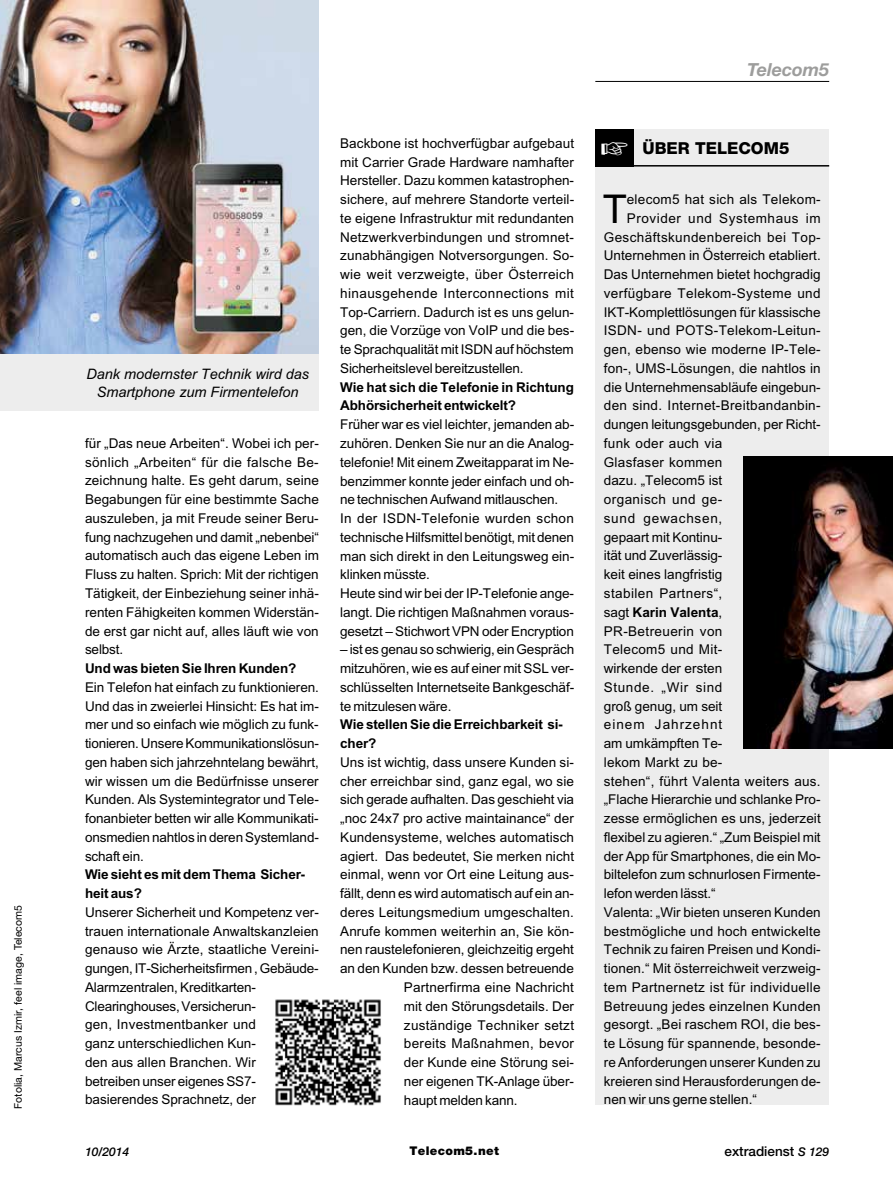
<style>
.page{position:relative;width:893px;height:1191px;background:#fff}
.page>*{position:absolute;margin:0;border:0;box-sizing:border-box;transform-origin:0 0}
.t1{font:39.75px "M Arial";color:#000}
.t2{font:italic 700 18px "Helvetica Neue LT Std";color:#9d9d9c}
.t3{font:800 16.5px "Helvetica Neue LT Std";color:#000}
.t4{font:italic 14.4px/18px "M Arial";color:#000;text-align:center}
.t5{font:13.5px/18.8px "M Arial";color:#000;text-align:justify}
.t6{font:700 13.5px/18.8px "M Arial";letter-spacing:-.01em;color:#000}
.t7{font:13.5px "M Arial";letter-spacing:.02em;color:#000}
.t8{font:13.5px "M Arial";letter-spacing:.025em;color:#000}
.t9{font:13.5px "M Arial";letter-spacing:.03em;color:#000}
.t10{font:13.5px "M Arial";letter-spacing:.045em;color:#000}
.t11{font:500 13.5px "Helvetica Neue LT Std";color:#000}
.t12{font:13.5px "M Arial";letter-spacing:.035em;color:#000}
.t13{font:13.5px "M Arial";letter-spacing:.055em;color:#000}
.t14{font:13.5px "M Arial";letter-spacing:.075em;color:#000}
.t15{font:900 12px "Helvetica Neue";letter-spacing:.03em;color:#000}
.t16{font:italic 500 12px "Helvetica Neue LT Std";color:#000}
.t17{font:10.5px "Helvetica Neue LT Std";letter-spacing:.005em;color:#000}
.s1{color:#fff}
.s2{font-weight:400}
.s3{font-style:italic;font-size:12px}
</style>
<div class="page">
<hr style="left:595px;top:81px;width:234px;height:1px;background:#000">
<img style="left:275px;top:999px;width:106px;height:107px">
<div style="left:595px;top:129px;width:234px;height:975px;background:#ededed"></div>
<hr style="left:634px;top:165px;width:195px;height:1px;background:#000">
<div style="left:595px;top:129px;width:39px;height:38px;background:#000"></div>
<img style="left:744px;top:456px;width:149px;height:292px">
<img style="left:0;top:0;width:319px;height:354px">
<div style="left:0;top:354px;width:319px;height:56px;background:#ededed"></div>
<p class="t17" style="left:12px;top:1108px;width:205px;rotate:-90deg">Fotolia, Marcus Izmir, feel image, Telecom5</p>
<p class="t4" style="left:86px;top:365px;width:224px">Dank modernster Technik wird das<br>Smartphone zum Firmentelefon</p>
<p class="t5" style="left:85px;top:434px;width:235px">für „Das neue Arbeiten“. Wobei ich per&shy;sönlich „Arbeiten“ für die falsche Be&shy;zeichnung halte. Es geht darum, seine Begabungen für eine bestimmte Sache auszuleben, ja mit Freude seiner Beru&shy;fung nachzugehen und damit „nebenbei“ automatisch auch das eigene Leben im Fluss zu halten. Sprich: Mit der richtigen Tätigkeit, der Einbeziehung seiner inhä&shy;renten Fähigkeiten kommen Widerstän&shy;de erst gar nicht auf, alles läuft wie von selbst.</p>
<p class="t6" style="left:85px;top:659px;width:213px">Und was bieten Sie Ihren Kunden?</p>
<p class="t5" style="left:85px;top:677px;width:236px">Ein Telefon hat einfach zu funktionieren.<br>Und das in zweierlei Hinsicht: Es hat im&shy;mer und so einfach wie möglich zu funk&shy;tionieren. Unsere Kommunikationslösun&shy;gen haben sich jahrzehntelang bewährt, wir wissen um die Bedürfnisse unserer Kunden. Als Systemintegrator und Tele&shy;fonanbieter betten wir alle Kommunikati&shy;onsmedien nahtlos in deren Systemland&shy;schaft ein.</p>
<p class="t6" style="left:85px;top:865px;width:222px">Wie sieht es mit dem Thema Sicher&shy;heit aus?</p>
<p class="t5" style="left:85px;top:902px;width:235px;text-align:left">Unserer Sicherheit und Kompetenz ver&shy;trauen internationale Anwaltskanzleien genauso wie Ärzte, staatliche Vereini&shy;gungen, IT-Sicherheitsfirmen , Gebäude-Alarmzentralen, Kreditkarten-Clearinghouses, Versicherun-<br>gen, Investmentbanker und<br>ganz unterschiedlichen Kun-<br>den aus allen Branchen. Wir<br>betreiben unser eigenes SS7- basierendes Sprachnetz, der</p>
<p class="t5" style="left:340px;top:134px;width:236px">Backbone ist hochverfügbar aufgebaut mit Carrier Grade Hardware namhafter Hersteller. Dazu kommen katastrophen&shy;sichere, auf mehrere Standorte verteil&shy;te eigene Infrastruktur mit redundanten Netzwerkverbindungen und stromnet&shy;zunabhängigen Notversorgungen. So&shy;wie weit verzweigte, über Österreich hinausgehende Interconnections mit Top-Carriern. Dadurch ist es uns gelun&shy;gen, die Vorzüge von VoIP und die bes&shy;te Sprachqualität mit ISDN auf höchstem Sicherheitslevel bereitzustellen.</p>
<p class="t6" style="left:340px;top:377px;width:235px">Wie hat sich die Telefonie in Richtung<br>Abhörsicherheit entwickelt?</p>
<p class="t5" style="left:340px;top:415px;width:236px;text-align:left">Früher war es viel leichter, jemanden ab&shy;zuhören. Denken Sie nur an die Analog&shy;telefonie! Mit einem Zweitapparat im Ne&shy;benzimmer konnte jeder einfach und oh&shy;ne technischen Aufwand mitlauschen.<br>In der ISDN-Telefonie wurden schon technische Hilfsmittel benötigt, mit denen man sich direkt in den Leitungsweg ein&shy;klinken müsste.<br>Heute sind wir bei der IP-Telefonie ange&shy;langt. Die richtigen Maßnahmen voraus&shy;gesetzt – Stichwort VPN oder Encryption</p>
<p class="t5" style="left:340px;top:640px;width:236px">– ist es genau so schwierig, ein Gespräch mitzuhören, wie es auf einer mit SSL ver&shy;schlüsselten Internetseite Bankgeschäf&shy;te mitzulesen wäre.</p>
<p class="t6" style="left:340px;top:715px;width:224px">Wie stellen Sie die Erreichbarkeit si&shy;cher?</p>
<p class="t5" style="left:340px;top:752px;width:235px">Uns ist wichtig, dass unsere Kunden si-</p>
<p class="t5" style="left:340px;top:771px;width:235px">cher erreichbar sind, ganz egal, wo sie</p>
<p class="t5" style="left:340px;top:790px;width:235px">sich gerade aufhalten. Das geschieht via</p>
<p class="t5" style="left:340px;top:809px;width:235px">„noc 24x7 pro active maintainance“ der</p>
<p class="t5" style="left:340px;top:827px;width:235px">Kundensysteme, welches automatisch</p>
<p class="t5" style="left:340px;top:846px;width:235px">agiert. Das bedeutet, Sie merken nicht</p>
<p class="t5" style="left:340px;top:865px;width:235px">einmal, wenn vor Ort eine Leitung aus-</p>
<p class="t5" style="left:340px;top:884px;width:235px">fällt, denn es wird automatisch auf ein an-</p>
<p class="t5" style="left:340px;top:902px;width:235px">deres Leitungsmedium umgeschalten.</p>
<p class="t5" style="left:340px;top:921px;width:235px">Anrufe kommen weiterhin an, Sie kön-</p>
<p class="t5" style="left:340px;top:940px;width:235px">nen raustelefonieren, gleichzeitig ergeht</p>
<p class="t5" style="left:340px;top:959px;width:235px">an den Kunden bzw. dessen betreuende</p>
<p class="t5" style="left:404px;top:977px;width:172px">Partnerfirma eine Nachricht</p>
<p class="t5" style="left:404px;top:996px;width:172px">mit den Störungsdetails. Der</p>
<p class="t8" style="left:404px;top:1017px;width:172px">zuständige Techniker setzt</p>
<p class="t7" style="left:404px;top:1035px;width:172px">bereits Maßnahmen, bevor</p>
<p class="t5" style="left:404px;top:1052px;width:172px">der Kunde eine Störung sei-</p>
<p class="t5" style="left:404px;top:1071px;width:172px">ner eigenen TK-Anlage über-</p>
<p class="t5" style="left:404px;top:1090px;width:115px">haupt melden kann.</p>
<h2 class="t2" style="left:747px;top:59px;width:84px">Telecom5</h2>
<p class="t3" style="left:601px;top:138px;width:190px"><span class="s1">☞</span> ÜBER TELECOM5</p>
<h1 class="t1" style="left:603px;top:186px;width:26px">T</h1>
<p class="t7" style="left:627px;top:192px;width:195px">elecom5 hat sich als Telekom-</p>
<p class="t10" style="left:627px;top:210px;width:195px">Provider und Systemhaus im</p>
<p class="t9" style="left:604px;top:229px;width:218px">Geschäftskundenbereich bei Top-</p>
<p class="t5" style="left:604px;top:246px;width:218px">Unternehmen in Österreich etabliert.</p>
<p class="t5" style="left:604px;top:265px;width:218px">Das Unternehmen bietet hochgradig</p>
<p class="t9" style="left:604px;top:285px;width:218px">verfügbare Telekom-Systeme und</p>
<p class="t5" style="left:604px;top:302px;width:218px">IKT-Komplettlösungen für klassische</p>
<p class="t8" style="left:604px;top:323px;width:218px">ISDN- und POTS-Telekom-Leitun-</p>
<p class="t7" style="left:604px;top:342px;width:218px">gen, ebenso wie moderne IP-Tele-</p>
<p class="t5" style="left:604px;top:359px;width:218px">fon-, UMS-Lösungen, die nahtlos in</p>
<p class="t5" style="left:604px;top:377px;width:218px">die Unternehmensabläufe eingebun-</p>
<p class="t8" style="left:604px;top:398px;width:218px">den sind. Internet-Breitbandanbin-</p>
<p class="t5" style="left:604px;top:415px;width:218px">dungen leitungsgebunden, per Richt-</p>
<p class="t8" style="left:604px;top:435px;width:120px">funk oder auch via</p>
<p class="t7" style="left:604px;top:454px;width:120px">Glasfaser kommen</p>
<p class="t5" style="left:604px;top:471px;width:120px">dazu. „Telecom5 ist</p>
<p class="t12" style="left:604px;top:492px;width:120px">organisch und ge-</p>
<p class="t13" style="left:604px;top:510px;width:120px">sund gewachsen,</p>
<p class="t5" style="left:604px;top:527px;width:120px">gepaart mit Kontinu-</p>
<p class="t5" style="left:604px;top:546px;width:120px">ität und Zuverlässig-</p>
<p class="t5" style="left:604px;top:565px;width:120px">keit eines langfristig</p>
<p class="t9" style="left:604px;top:585px;width:120px">stabilen Partners“,</p>
<p class="t6" style="left:604px;top:602px;width:120px"><span class="s2">sagt</span> Karin Valenta<span class="s2">,</span></p>
<p class="t9" style="left:604px;top:623px;width:120px">PR-Betreuerin von</p>
<p class="t8" style="left:604px;top:642px;width:120px">Telecom5 und Mit-</p>
<p class="t5" style="left:604px;top:659px;width:120px">wirkende der ersten</p>
<p class="t10" style="left:604px;top:679px;width:120px">Stunde. „Wir sind</p>
<p class="t5" style="left:604px;top:696px;width:120px">groß genug, um seit</p>
<p class="t14" style="left:604px;top:717px;width:120px">einem Jahrzehnt</p>
<p class="t5" style="left:604px;top:734px;width:120px">am umkämpften Te-</p>
<p class="t5" style="left:604px;top:752px;width:120px">lekom Markt zu be-</p>
<p class="t7" style="left:604px;top:773px;width:218px">stehen“, führt Valenta weiters aus.</p>
<p class="t5" style="left:604px;top:790px;width:218px">„Flache Hierarchie und schlanke Pro-</p>
<p class="t5" style="left:604px;top:809px;width:218px">zesse ermöglichen es uns, jederzeit</p>
<p class="t5" style="left:604px;top:827px;width:218px">flexibel zu agieren.“ „Zum Beispiel mit</p>
<p class="t5" style="left:604px;top:846px;width:218px">der App für Smartphones, die ein Mo-</p>
<p class="t5" style="left:604px;top:865px;width:218px">biltelefon zum schnurlosen Firmente-</p>
<p class="t5" style="left:604px;top:884px;width:113px">lefon werden lässt.“</p>
<p class="t5" style="left:604px;top:902px;width:218px">Valenta: „Wir bieten unseren Kunden</p>
<p class="t7" style="left:604px;top:923px;width:218px">bestmögliche und hoch entwickelte</p>
<p class="t5" style="left:604px;top:940px;width:218px">Technik zu fairen Preisen und Kondi-</p>
<p class="t5" style="left:604px;top:959px;width:218px">tionen.“ Mit österreichweit verzweig-</p>
<p class="t8" style="left:604px;top:979px;width:218px">tem Partnernetz ist für individuelle</p>
<p class="t5" style="left:604px;top:996px;width:218px">Betreuung jedes einzelnen Kunden</p>
<p class="t5" style="left:604px;top:1015px;width:218px">gesorgt. „Bei raschem ROI, die bes-</p>
<p class="t5" style="left:604px;top:1034px;width:218px">te Lösung für spannende, besonde-</p>
<p class="t5" style="left:604px;top:1052px;width:218px">re Anforderungen unserer Kunden zu</p>
<p class="t5" style="left:604px;top:1071px;width:218px">kreieren sind Herausforderungen de-</p>
<p class="t5" style="left:604px;top:1090px;width:155px">nen wir uns gerne stellen.“</p>
<p class="t16" style="left:85px;top:1144px;width:46px">10/2014</p>
<p class="t15" style="left:409px;top:1143px;width:91px">Telecom5.net</p>
<p class="t11" style="left:724px;top:1142px;width:106px">extradienst <span class="s3">S 129</span></p>
</div>
